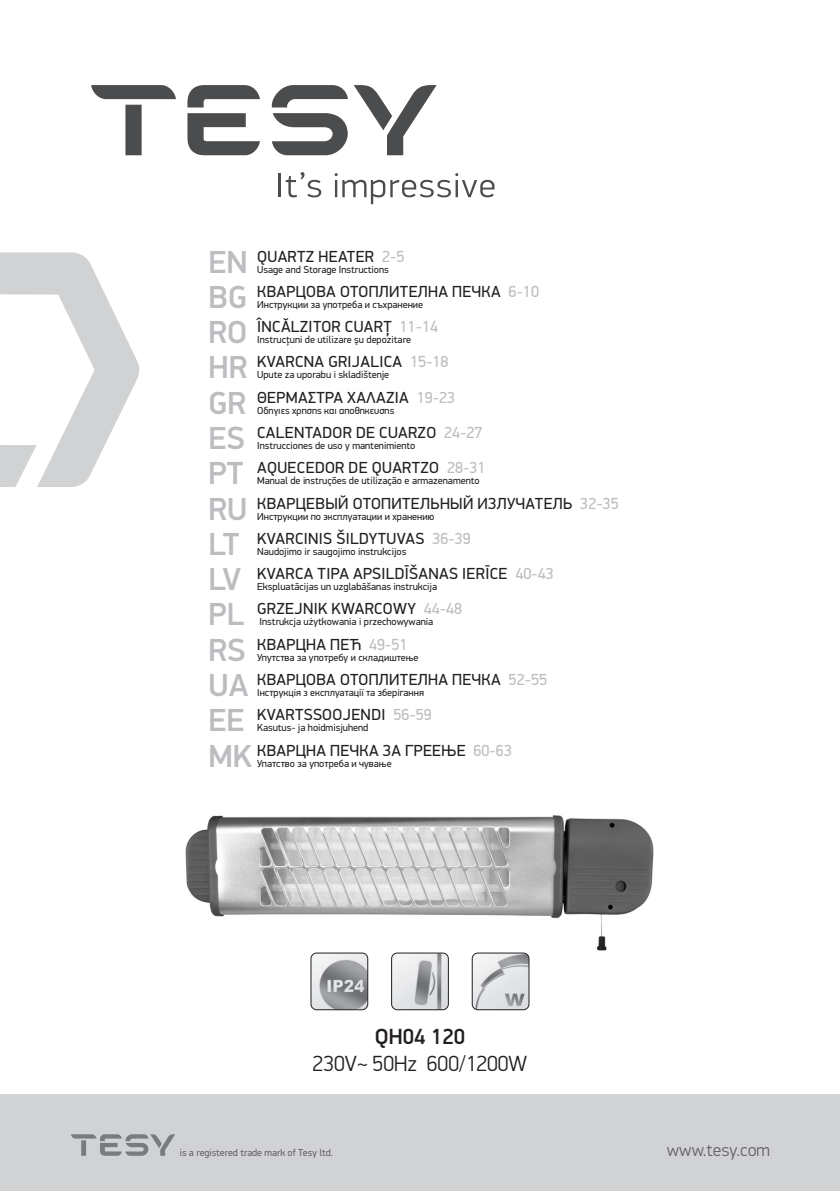
<style>
.page{position:relative;width:840px;height:1191px;background:#fff}
.page>*{position:absolute;margin:0;border:0;box-sizing:border-box;transform-origin:0 0}
.t1{font:300 22px "PF Din Display Pro";color:#231f20}
.t2{font:500 22px "PF Din Display Pro";color:#231f20}
.t3{font:300 18px "PF Din Display Pro";color:#636366}
.t4{font:16px "PF Din Display Pro";letter-spacing:.02em;color:#231f20}
.t5{font:10.2px "PF Din Display Pro";color:#231f20}
.t6{font:10px "PF Din Display Pro";color:#636366}
.s1{font-weight:500;font-size:32px;color:#bcbdc0}
.s2{color:#bcbdc0}
</style>
<div class="page">
<img style="left:185px;top:815px;width:469px;height:136px">
<img style="left:312px;top:954px;width:55px;height:55px">
<div style="left:310px;top:952px;width:58px;height:58px;border:1px solid #231f20;border-radius:6px"></div>
<img style="left:392px;top:953px;width:56px;height:56px">
<div style="left:391px;top:952px;width:57px;height:58px;border:1px solid #231f20;border-radius:6px"></div>
<img style="left:473px;top:954px;width:55px;height:55px">
<div style="left:471px;top:952px;width:58px;height:58px;border:1px solid #231f20;border-radius:6px"></div>
<div style="left:0;top:1094px;width:839px;height:97px;background:#d1d2d4"></div>
<hr style="left:278px;top:173px;width:2px;height:24px;background:#4b4c4d">
<svg style="left:285px;top:172px;width:36px;height:25px"></svg>
<svg style="left:334px;top:173px;width:160px;height:31px"></svg>
<svg style="left:91px;top:85px;width:85px;height:14px"></svg>
<svg style="left:125px;top:105px;width:16px;height:50px"></svg>
<svg style="left:187px;top:113px;width:73px;height:42px"></svg>
<svg style="left:187px;top:85px;width:73px;height:22px"></svg>
<svg style="left:272px;top:85px;width:164px;height:70px"></svg>
<svg style="left:71px;top:1134px;width:104px;height:21px"></svg>
<svg style="left:0;top:252px;width:139px;height:235px"></svg>
<p class="t4" style="left:208px;top:247px;width:197px"><span class="s1">EN</span> QUARTZ HEATER <span class="s2">2-5</span></p>
<p class="t5" style="left:257px;top:263px;width:133px">Usage and Storage Instructions</p>
<p class="t4" style="left:208px;top:282px;width:332px"><span class="s1">BG</span> КВАРЦОВА ОТОПЛИТЕЛНА ПЕЧКА <span class="s2">6-10</span></p>
<p class="t5" style="left:257px;top:298px;width:167px">Инструкции за употреба и съхранение</p>
<p class="t4" style="left:208px;top:317px;width:231px"><span class="s1">RO</span> ÎNCĂLZITOR CUARŢ <span class="s2">11-14</span></p>
<p class="t5" style="left:257px;top:334px;width:155px">Instrucţuni de utilizare şu depozitare</p>
<p class="t4" style="left:208px;top:352px;width:241px"><span class="s1">HR</span> KVARCNA GRIJALICA <span class="s2">15-18</span></p>
<p class="t5" style="left:257px;top:369px;width:133px">Upute za uporabu i skladištenje</p>
<p class="t4" style="left:208px;top:388px;width:248px"><span class="s1">GR</span> ΘΕΡΜΆΣΤΡΑ ΧΑΛΑΖΊΑ <span class="s2">19-23</span></p>
<p class="t5" style="left:257px;top:404px;width:139px">Οδηγιες χρησης και αποθηκευσης</p>
<p class="t4" style="left:208px;top:423px;width:275px"><span class="s1">ES</span> CALENTADOR DE CUARZO <span class="s2">24-27</span></p>
<p class="t5" style="left:257px;top:439px;width:160px">Instrucciones de uso y mantenimiento</p>
<p class="t4" style="left:208px;top:458px;width:278px"><span class="s1">PT</span> AQUECEDOR DE QUARTZO <span class="s2">28-31</span></p>
<p class="t5" style="left:257px;top:475px;width:224px">Manual de instruções de utilização e armazenamento</p>
<p class="t4" style="left:208px;top:493px;width:411px"><span class="s1">RU</span> КВАРЦЕВЫЙ ОТОПИТЕЛЬНЫЙ ИЗЛУЧАТЕЛЬ <span class="s2">32-35</span></p>
<p class="t5" style="left:257px;top:510px;width:178px">Инструкции по эксплуатации и хранению</p>
<p class="t4" style="left:208px;top:529px;width:264px"><span class="s1">LT</span> KVARCINIS ŠILDYTUVAS <span class="s2">36-39</span></p>
<p class="t5" style="left:257px;top:545px;width:150px">Naudojimo ir saugojimo instrukcijos</p>
<p class="t4" style="left:208px;top:564px;width:347px"><span class="s1">LV</span> KVARCA TIPA APSILDĪŠANAS IERĪCE <span class="s2">40-43</span></p>
<p class="t5" style="left:257px;top:580px;width:181px">Ekspluatācijas un uzglabāšanas instrukcija</p>
<p class="t4" style="left:208px;top:599px;width:255px"><span class="s1">PL</span> GRZEJNIK KWARCOWY <span class="s2">44-48</span></p>
<p class="t5" style="left:259px;top:616px;width:175px">Instrukcja użytkowania i przechowywania</p>
<p class="t4" style="left:208px;top:635px;width:200px"><span class="s1">RS</span> КВАРЦНА ПЕЋ <span class="s2">49-51</span></p>
<p class="t5" style="left:257px;top:651px;width:163px">Упутства за употребу и складиштење</p>
<p class="t4" style="left:208px;top:670px;width:340px"><span class="s1">UA</span> КВАРЦОВА ОТОПЛИТЕЛНА ПЕЧКА <span class="s2">52-55</span></p>
<p class="t5" style="left:257px;top:686px;width:168px">Інструкція з експлуатації та зберігання</p>
<p class="t4" style="left:208px;top:705px;width:225px"><span class="s1">EE</span> KVARTSSOOJENDI <span class="s2">56-59</span></p>
<p class="t5" style="left:257px;top:722px;width:112px">Kasutus- ja hoidmisjuhend</p>
<p class="t4" style="left:208px;top:740px;width:305px"><span class="s1">MK</span> КВАРЦНА ПЕЧКА ЗА ГРЕЕЊЕ <span class="s2">60-63</span></p>
<p class="t5" style="left:257px;top:757px;width:136px">Упатство за употреба и чување</p>
<p class="t2" style="left:374px;top:1023px;width:92px">QH04 120</p>
<p class="t1" style="left:312px;top:1050px;width:216px">230V~ 50Hz 600/1200W</p>
<p class="t6" style="left:180px;top:1146px;width:155px">is a registered trade mark of Tesy ltd.</p>
<p class="t3" style="left:666px;top:1139px;width:105px">www.tesy.com</p>
</div>
